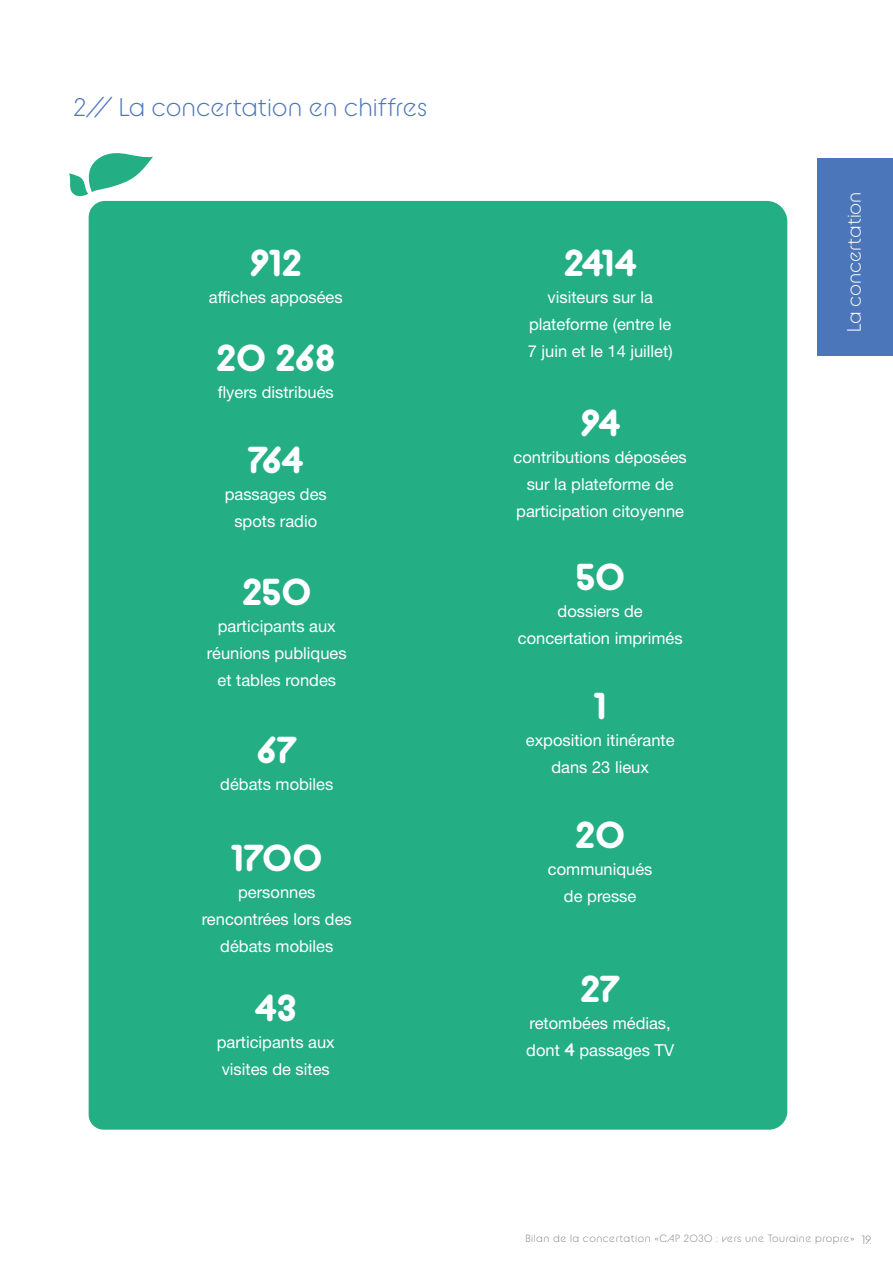
<style>
.page{position:relative;width:893px;height:1263px;background:#fff}
.page>*{position:absolute;margin:0;border:0;box-sizing:border-box;transform-origin:0 0}
.t1{font:700 37.5px "BC Alphapipe RB";color:#fff}
.t2{font:25.5px "BC Alphapipe L";color:#4c76ba}
.t3{font:19.5px "BC Alphapipe L";color:#fff}
.t4{font:16.5px/27px "Helvetica Neue LT Std";color:#fff;text-align:center}
.t5{font:10.5px "BC Alphapipe L";letter-spacing:.05em;color:#878787}
.s1{font-family:"BC Alphapipe TSB";font-weight:700;font-size:18px}
.s2{font-family:"Helvetica Neue LT Std";font-weight:300}
.s3{font-size:12px}
</style>
<div class="page">
<div style="left:817px;top:158px;width:76px;height:198px;background:#4c76ba"></div>
<div style="left:89px;top:201px;width:698px;height:929px;background:#23ae84"></div>
<svg style="left:69px;top:153px;width:84px;height:44px"></svg>
<h2 class="t2" style="left:73px;top:91px;width:355px">2// La concertation en chiffres</h2>
<h1 class="t1" style="left:249px;top:239px;width:54px">912</h1>
<p class="t4" style="left:209px;top:284px;width:135px">affiches apposées</p>
<h1 class="t1" style="left:216px;top:334px;width:121px">20 268</h1>
<p class="t4" style="left:218px;top:379px;width:118px">flyers distribués</p>
<h1 class="t1" style="left:248px;top:436px;width:57px">764</h1>
<p class="t4" style="left:225px;top:481px;width:104px">passages des spots radio</p>
<h1 class="t1" style="left:242px;top:567px;width:71px">250</h1>
<p class="t4" style="left:207px;top:612px;width:141px">participants aux réunions publiques et tables rondes</p>
<h1 class="t1" style="left:256px;top:725px;width:42px">67</h1>
<p class="t4" style="left:220px;top:771px;width:115px">débats mobiles</p>
<h1 class="t1" style="left:231px;top:833px;width:93px">1700</h1>
<p class="t4" style="left:202px;top:878px;width:152px">personnes rencontrées lors des débats mobiles</p>
<h1 class="t1" style="left:255px;top:983px;width:43px">43</h1>
<p class="t4" style="left:217px;top:1028px;width:119px;text-align:left">participants aux visites de sites</p>
<h1 class="t1" style="left:564px;top:239px;width:74px">2414</h1>
<p class="t4" style="left:528px;top:284px;width:146px">visiteurs sur la plateforme (entre le<br>7 juin et le 14 juillet)</p>
<h1 class="t1" style="left:580px;top:399px;width:42px">94</h1>
<p class="t4" style="left:514px;top:444px;width:175px">contributions déposées sur la plateforme de participation citoyenne</p>
<h1 class="t1" style="left:575px;top:552px;width:52px">50</h1>
<p class="t4" style="left:518px;top:597px;width:166px">dossiers de concertation imprimés</p>
<h1 class="t1" style="left:594px;top:682px;width:14px">1</h1>
<p class="t4" style="left:526px;top:727px;width:150px">exposition itinérante dans 23 lieux</p>
<h1 class="t1" style="left:575px;top:810px;width:52px">20</h1>
<p class="t4" style="left:548px;top:855px;width:106px">communiqués de presse</p>
<h1 class="t1" style="left:580px;top:964px;width:41px">27</h1>
<p class="t4" style="left:526px;top:1009px;width:149px;text-align:left">retombées médias, dont <span class="s1">4</span> passages TV</p>
<p class="t3" style="left:842px;top:332px;width:142px;rotate:-90deg">La concertation</p>
<p class="t5" style="left:525px;top:1232px;width:348px">Bilan de la concertation <span class="s2">«</span>CAP 2030 : vers une Touraine propre<span class="s2">»</span> <span class="s3">19.</span></p>
</div>
